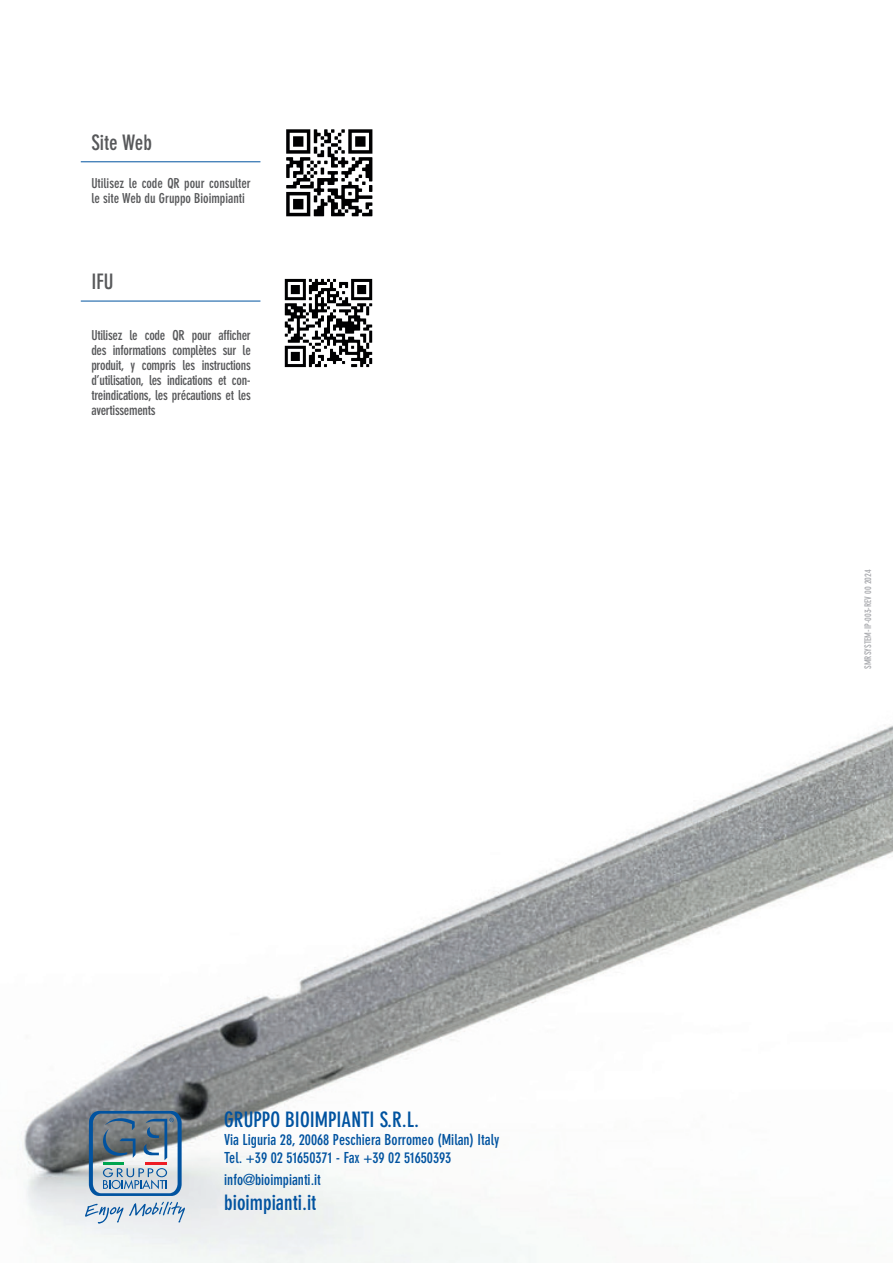
<style>
.page{position:relative;width:893px;height:1263px;background:#fff}
.page>*{position:absolute;margin:0;border:0;box-sizing:border-box;transform-origin:0 0}
.t1{font:700 condensed 21px "DIN Neuzeit Grotesk";color:#0153a0}
.t2{font:700 condensed 21px "DIN Neuzeit Grotesk";color:#57585a}
.t3{font:700 condensed 15px/18px "DIN Neuzeit Grotesk";color:#0153a0}
.t4{font:700 condensed 13.5px/15px "DIN Neuzeit Grotesk";color:#57585a}
.t5{font:700 condensed 9px "DIN Neuzeit Grotesk";color:#a8a9ad}
</style>
<div class="page">
<img style="left:22px;top:161px;width:871px;height:1102px">
<svg style="left:85px;top:1204px;width:38px;height:19px"></svg>
<svg style="left:129px;top:1202px;width:56px;height:20px"></svg>
<svg style="left:89px;top:1111px;width:93px;height:85px;background:#7c94a8"></svg>
<hr style="left:103px;top:1162px;width:21px;height:3px;background:#00a54f">
<hr style="left:124px;top:1162px;width:22px;height:3px;background:#f2f3f4">
<hr style="left:146px;top:1162px;width:21px;height:3px;background:#ee1d23">
<hr style="left:81px;top:161px;width:179px;height:1px;background:#0153a0">
<hr style="left:81px;top:301px;width:179px;height:1px;background:#0153a0">
<img style="left:272px;top:129px;width:115px;height:101px">
<img style="left:272px;top:266px;width:113px;height:113px">
<h1 class="t2" style="left:91px;top:130px;width:62px">Site Web</h1>
<p class="t4" style="left:91px;top:176px;width:161px">Utilisez le code QR pour consulter le site Web du Gruppo Bioimpianti</p>
<h1 class="t2" style="left:91px;top:269px;width:24px">IFU</h1>
<p class="t4" style="left:91px;top:328px;width:161px;text-align:justify">Utilisez le code QR pour afficher des informations complètes sur le produit, y compris les instructions d’utilisation, les indications et con&shy;treindications, les précautions et les avertissements</p>
<h1 class="t1" style="left:224px;top:1107px;width:197px">GRUPPO BIOIMPIANTI S.R.L.</h1>
<p class="t3" style="left:224px;top:1131px;width:277px">Via Liguria 28, 20068 Peschiera Borromeo (Milan) Italy<br>Tel. +39 02 51650371 - Fax +39 02 51650393</p>
<p class="t3" style="left:224px;top:1171px;width:98px">info@bioimpianti.it</p>
<h1 class="t1" style="left:224px;top:1190px;width:94px">bioimpianti.it</h1>
<p class="t5" style="left:863px;top:669px;width:101px;rotate:-90deg">SMRSYSTEM-IP-003-REV 00 2024</p>
</div>
